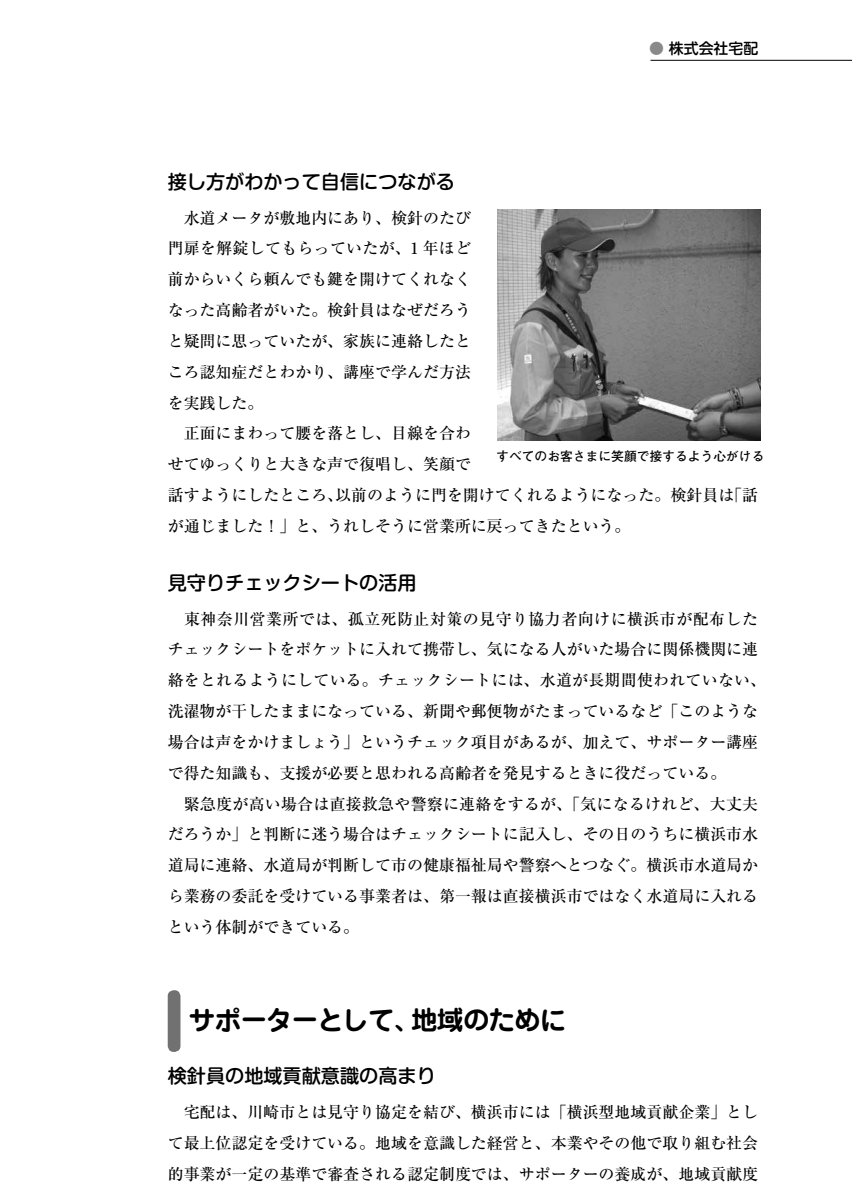
<style>
.page{position:relative;width:852px;height:1204px;background:#fff}
.page>*{position:absolute;margin:0;border:0;box-sizing:border-box;transform-origin:0 0}
.t1{font:700 26.55px "Jun 501";letter-spacing:-.035em;color:#000}
.t2{font:500 19.2px "Shin M Go";color:#000}
.t3{font:500 15.9px/30.8px "Ryumin";color:#000}
.t4{font:500 14.85px "Shin M Go";color:#000}
.t5{font:700 12.75px "Futo Go B101";color:#000}
.s1{color:#898989}
</style>
<div class="page">
<hr style="left:650px;top:60px;width:201px;height:1px;background:#000">
<div style="left:168px;top:990px;width:12px;height:61px;background:#727171;border-radius:6px"></div>
<img style="left:497px;top:209px;width:263px;height:231px">
<p class="t4" style="left:648px;top:38px;width:111px"><span class="s1">●</span> 株式会社宅配</p>
<p class="t2" style="left:168px;top:168px;width:288px">接し方がわかって自信につながる</p>
<p class="t3" style="left:168px;top:202px;width:591px">　水道メータが敷地内にあり、検針のたび<br>門扉を解錠してもらっていたが、1 年ほど<br>前からいくら頼んでも鍵を開けてくれなく<br>なった高齢者がいた。検針員はなぜだろう<br>と疑問に思っていたが、家族に連絡したと<br>ころ認知症だとわかり、講座で学んだ方法<br>を実践した。<br>　正面にまわって腰を落とし、目線を合わ<br>せてゆっくりと大きな声で復唱し、笑顔で<br>話すようにしたところ、以前のように門を開けてくれるようになった。検針員は「話が通じました！」と、うれしそうに営業所に戻ってきたという。</p>
<p class="t2" style="left:168px;top:568px;width:250px">見守りチェックシートの活用</p>
<p class="t3" style="left:168px;top:603px;width:599px">　東神奈川営業所では、孤立死防止対策の見守り協力者向けに横浜市が配布したチェックシートをポケットに入れて携帯し、気になる人がいた場合に関係機関に連絡をとれるようにしている。チェックシートには、水道が長期間使われていない、洗濯物が干したままになっている、新聞や郵便物がたまっているなど「このような場合は声をかけましょう」というチェック項目があるが、加えて、サポーター講座で得た知識も、支援が必要と思われる高齢者を発見するときに役だっている。<br>　緊急度が高い場合は直接救急や警察に連絡をするが、「気になるけれど、大丈夫だろうか」と判断に迷う場合はチェックシートに記入し、その日のうちに横浜市水道局に連絡、水道局が判断して市の健康福祉局や警察へとつなぐ。横浜市水道局から業務の委託を受けている事業者は、第一報は直接横浜市ではなく水道局に入れるという体制ができている。</p>
<p class="t5" style="left:496px;top:449px;width:269px">すべてのお客さまに笑顔で接するよう心がける</p>
<h1 class="t1" style="left:189px;top:1001px;width:379px">サポーターとして、地域のために</h1>
<p class="t2" style="left:168px;top:1062px;width:269px">検針員の地域貢献意識の高まり</p>
<p class="t3" style="left:168px;top:1096px;width:591px;text-align:justify">　宅配は、川崎市とは見守り協定を結び、横浜市には「横浜型地域貢献企業」として最上位認定を受けている。地域を意識した経営と、本業やその他で取り組む社会的事業が一定の基準で審査される認定制度では、サポーターの養成が、地域貢献度</p>
</div>
